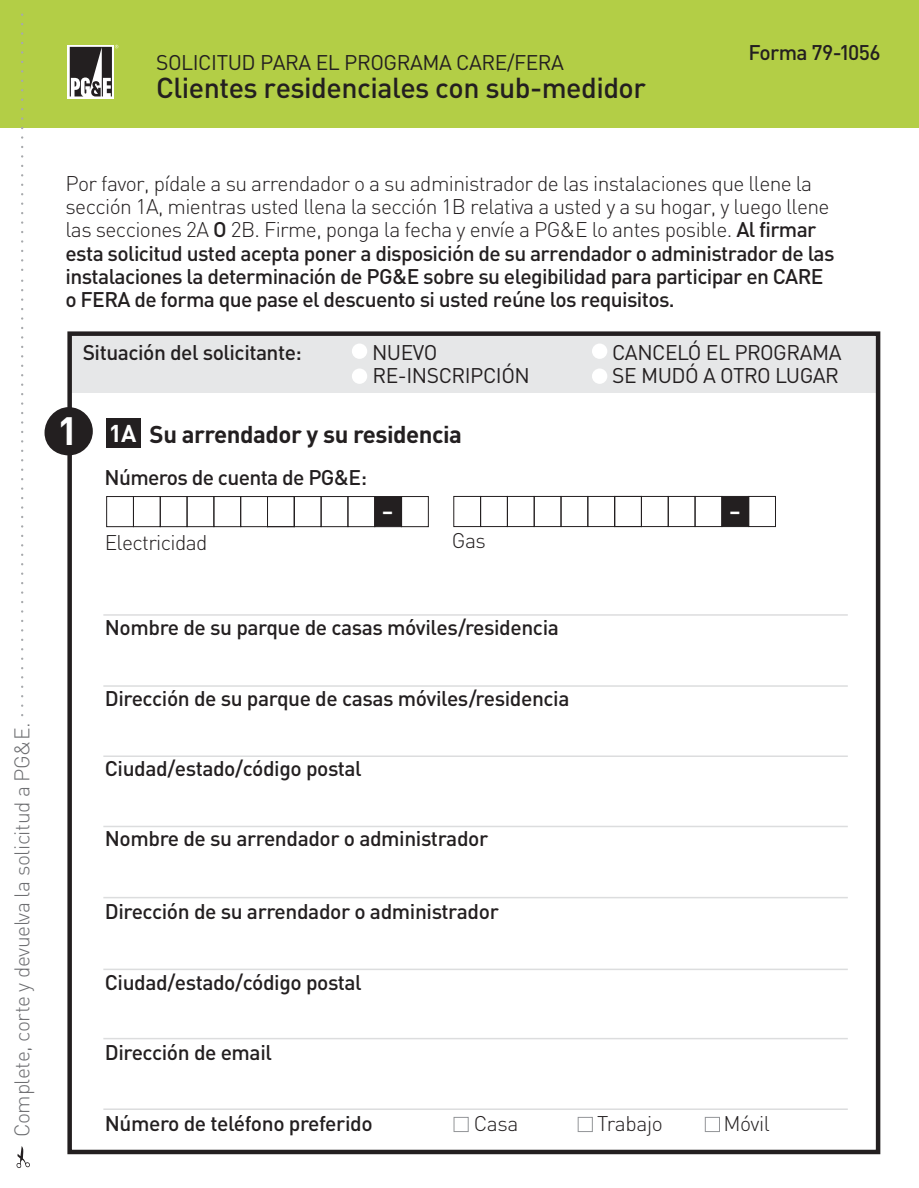
<style>
.page{position:relative;width:919px;height:1188px;background:#fff}
.page>*{position:absolute;margin:0;border:0;box-sizing:border-box;transform-origin:0 0}
.t1{font:700 39px "DIN Pro";color:#fff}
.t2{font:500 28.5px "DIN Pro";letter-spacing:-.02em;color:#231f20}
.t3{font:500 25.65px "DIN Pro";color:#fff;scale:.8 1}
.t4{font:700 24px "DIN Pro";letter-spacing:-.02em;color:#231f20}
.t5{font:700 24px "DIN Pro";color:#fff}
.t6{font:500 21px/23.2px "DIN Pro";letter-spacing:-.03em;color:#231f20}
.t7{font:21px "DIN Pro";letter-spacing:-.025em;color:#231f20}
.t8{font:300 21px "DIN Pro";letter-spacing:-.02em;color:#6d6e71}
.t9{font:300 21px "DIN Pro";letter-spacing:-.03em;color:#231f20}
.s1{font-weight:300}
</style>
<div class="page">
<div style="left:0;top:0;width:918px;height:128px;background:#b3ce46"></div>
<div style="left:71px;top:334px;width:805px;height:59px;background:#e6e7e8"></div>
<div style="left:352px;top:344px;width:15px;height:15px;background:#fff;border-radius:50%"></div>
<div style="left:352px;top:369px;width:15px;height:15px;background:#fff;border-radius:50%"></div>
<div style="left:591px;top:344px;width:16px;height:15px;background:#fff;border-radius:50%"></div>
<div style="left:591px;top:369px;width:16px;height:15px;background:#fff;border-radius:50%"></div>
<div style="left:68px;top:45px;width:46px;height:54px;background:linear-gradient(to right,#fff,#fff)"></div>
<svg style="left:70px;top:45px;width:48px;height:51px;background:#737369"></svg>
<div style="left:106px;top:418px;width:34px;height:29px;background:#231f20"></div>
<hr style="left:103px;top:614px;width:744px;height:2px;background:#dcddde">
<hr style="left:103px;top:685px;width:744px;height:2px;background:#dcddde">
<hr style="left:103px;top:755px;width:744px;height:2px;background:#dcddde">
<hr style="left:103px;top:826px;width:744px;height:1px;background:#dcddde">
<div style="left:67px;top:331px;width:813px;height:823px;border:4px solid #231f20"></div>
<div style="left:106px;top:496px;width:28px;height:31px;border:1px solid #231f20"></div>
<div style="left:133px;top:496px;width:28px;height:31px;border:1px solid #231f20"></div>
<div style="left:160px;top:496px;width:27px;height:31px;border:1px solid #231f20"></div>
<div style="left:186px;top:496px;width:28px;height:31px;border:1px solid #231f20"></div>
<div style="left:213px;top:496px;width:28px;height:31px;border:1px solid #231f20"></div>
<div style="left:240px;top:496px;width:28px;height:31px;border:1px solid #231f20"></div>
<div style="left:267px;top:496px;width:28px;height:31px;border:1px solid #231f20"></div>
<div style="left:294px;top:496px;width:27px;height:31px;border:1px solid #231f20"></div>
<div style="left:320px;top:496px;width:28px;height:31px;border:1px solid #231f20"></div>
<div style="left:347px;top:496px;width:28px;height:31px;border:1px solid #231f20"></div>
<div style="left:374px;top:496px;width:28px;height:31px;background:#231f20;border:1px solid #231f20"></div>
<div style="left:401px;top:496px;width:27px;height:31px;border:1px solid #231f20"></div>
<div style="left:453px;top:496px;width:28px;height:31px;border:1px solid #231f20"></div>
<div style="left:480px;top:496px;width:27px;height:31px;border:1px solid #231f20"></div>
<div style="left:506px;top:496px;width:28px;height:31px;border:1px solid #231f20"></div>
<div style="left:533px;top:496px;width:28px;height:31px;border:1px solid #231f20"></div>
<div style="left:560px;top:496px;width:28px;height:31px;border:1px solid #231f20"></div>
<div style="left:587px;top:496px;width:28px;height:31px;border:1px solid #231f20"></div>
<div style="left:614px;top:496px;width:27px;height:31px;border:1px solid #231f20"></div>
<div style="left:640px;top:496px;width:28px;height:31px;border:1px solid #231f20"></div>
<div style="left:667px;top:496px;width:28px;height:31px;border:1px solid #231f20"></div>
<div style="left:694px;top:496px;width:28px;height:31px;border:1px solid #231f20"></div>
<div style="left:721px;top:496px;width:28px;height:31px;background:#231f20;border:1px solid #231f20"></div>
<div style="left:748px;top:496px;width:27px;height:31px;border:1px solid #231f20"></div>
<hr style="left:103px;top:897px;width:744px;height:1px;background:#dcddde">
<hr style="left:103px;top:969px;width:744px;height:1px;background:#dcddde">
<div style="left:453px;top:1117px;width:15px;height:15px;border:1px solid #939598"></div>
<div style="left:577px;top:1117px;width:15px;height:15px;border:1px solid #939598"></div>
<div style="left:704px;top:1117px;width:15px;height:15px;border:1px solid #939598"></div>
<hr style="left:103px;top:1038px;width:744px;height:1px;background:#dcddde">
<hr style="left:103px;top:1108px;width:744px;height:2px;background:#dcddde">
<div style="left:44px;top:407px;width:49px;height:48px;background:#231f20;border-radius:24px"></div>
<svg style="left:17px;top:1146px;width:13px;height:22px"></svg>
<p class="t7" style="left:156px;top:46px;width:409px">SOLICITUD PARA EL PROGRAMA CARE/FERA</p>
<h2 class="t2" style="left:156px;top:65px;width:491px">Clientes residenciales con sub-medidor</h2>
<p class="t6" style="left:748px;top:38px;width:133px">Forma 79-1056</p>
<p class="t6" style="left:66px;top:169px;width:770px"><span class="s1">Por favor, pídale a su arrendador o a su administrador de las instalaciones que llene la sección 1A, mientras usted llena la sección 1B relativa a usted y a su hogar, y luego llene las secciones 2A</span> O <span class="s1">2B. Firme, ponga la fecha y envíe a PG&amp;E lo antes posible.</span> Al firmar esta solicitud usted acepta poner a disposición de su arrendador o administrador de las instalaciones la determinación de PG&amp;E sobre su elegibilidad para participar en CARE o FERA de forma que pase el descuento si usted reúne los requisitos.</p>
<p class="t6" style="left:83px;top:339px;width:221px">Situación del solicitante:</p>
<p class="t7" style="left:372px;top:336px;width:67px">NUEVO</p>
<p class="t7" style="left:612px;top:336px;width:231px">CANCELÓ EL PROGRAMA</p>
<p class="t7" style="left:372px;top:359px;width:159px">RE-INSCRIPCIÓN</p>
<p class="t7" style="left:612px;top:359px;width:228px">SE MUDÓ A OTRO LUGAR</p>
<h1 class="t1" style="left:57px;top:399px;width:23px">1</h1>
<p class="t5" style="left:109px;top:413px;width:29px">1A</p>
<p class="t4" style="left:150px;top:414px;width:314px">Su arrendador y su residencia</p>
<p class="t6" style="left:105px;top:463px;width:264px">Números de cuenta de PG&amp;E:</p>
<p class="t9" style="left:105px;top:527px;width:104px">Electricidad</p>
<p class="t3" style="left:382px;top:490px;width:15px">–</p>
<p class="t3" style="left:729px;top:490px;width:15px">–</p>
<p class="t9" style="left:452px;top:524px;width:35px">Gas</p>
<p class="t8" style="left:6px;top:1137px;width:416px;rotate:-90deg">Complete, corte y devuelva la solicitud a PG&amp;E.</p>
<p class="t6" style="left:105px;top:613px;width:455px">Nombre de su parque de casas móviles/residencia</p>
<p class="t6" style="left:105px;top:684px;width:466px">Dirección de su parque de casas móviles/residencia</p>
<p class="t6" style="left:105px;top:755px;width:258px">Ciudad/estado/código postal</p>
<p class="t6" style="left:105px;top:824px;width:385px">Nombre de su arrendador o administrador</p>
<p class="t6" style="left:105px;top:898px;width:395px">Dirección de su arrendador o administrador</p>
<p class="t6" style="left:105px;top:968px;width:258px">Ciudad/estado/código postal</p>
<p class="t6" style="left:105px;top:1039px;width:169px">Dirección de email</p>
<p class="t6" style="left:105px;top:1110px;width:269px">Número de teléfono preferido</p>
<p class="t9" style="left:473px;top:1108px;width:46px">Casa</p>
<p class="t9" style="left:597px;top:1108px;width:67px">Trabajo</p>
<p class="t9" style="left:723px;top:1108px;width:48px">Móvil</p>
</div>
